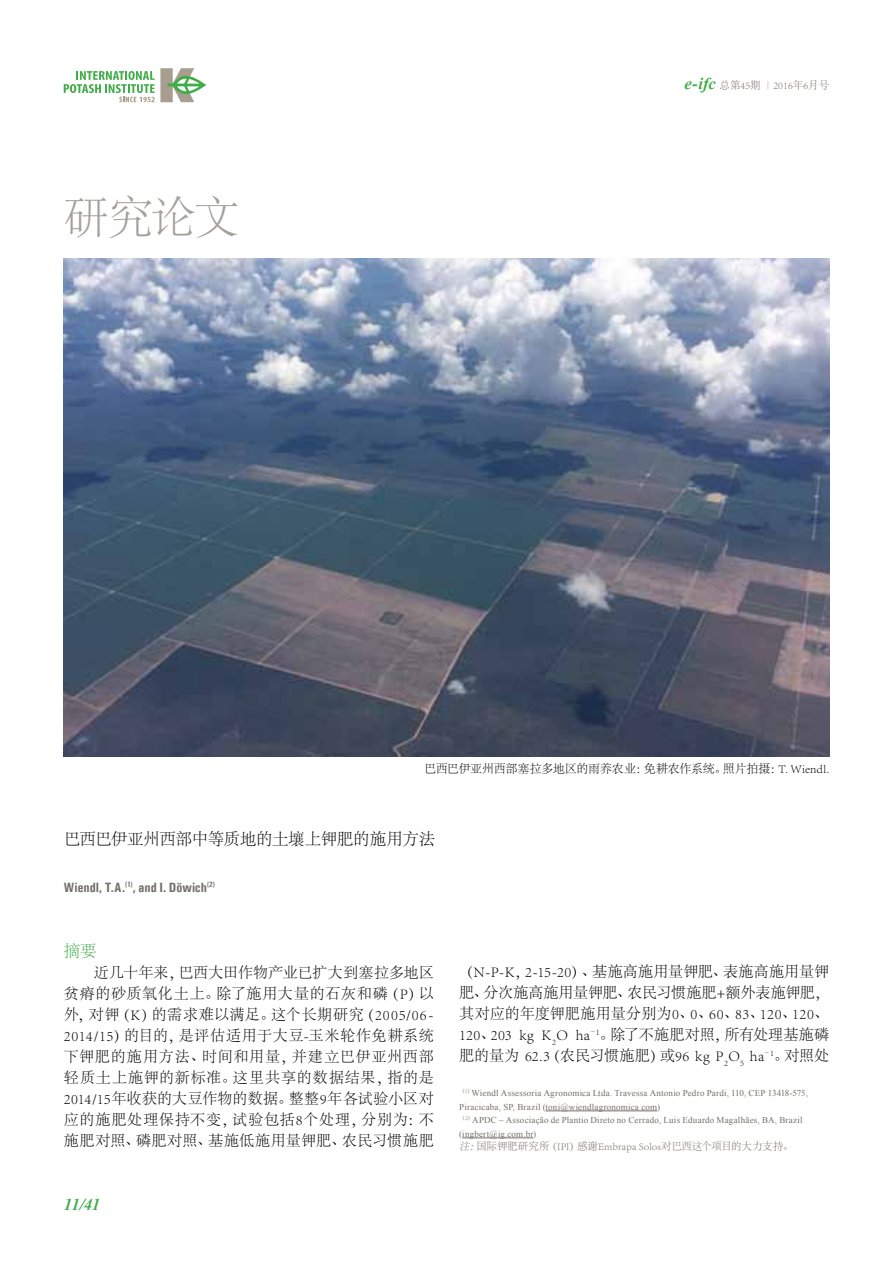
<style>
.page{position:relative;width:893px;height:1263px;background:#fff}
.page>*{position:absolute;margin:0;border:0;box-sizing:border-box;transform-origin:0 0}
.t1{font:300 45px "Adobe Song Std";color:#a4a09a}
.t2{font:300 16.5px "Adobe Song Std";letter-spacing:-.025em;color:#000}
.t3{font:italic 700 16.5px "Times New Roman";color:#41ad49}
.t4{font:300 16.5px "Adobe Song Std";color:#41ad49}
.t5{font:300 15px/21px "Adobe Song Std";letter-spacing:.025em;color:#000;text-align:justify}
.t6{font:700 condensed 13.5px "Univers";letter-spacing:.005em;color:#746f68}
.t7{font:300 12px "Adobe Song Std";letter-spacing:-.015em;color:#000}
.t8{font:300 10.5px "Adobe Song Std";color:#746f68}
.t9{font:9px/13.5px "Times New Roman";letter-spacing:.02em;color:#746f68}
.s1{font-family:"Times New Roman";font-weight:700;font-style:italic;font-size:16.5px;color:#41ad49}
.s2{font-style:italic}
</style>
<div class="page">
<svg style="left:64px;top:68px;width:142px;height:34px"></svg>
<img style="left:64px;top:259px;width:765px;height:497px">
<hr style="left:546px;top:1110px;width:111px;height:1px;background:#746f68">
<hr style="left:462px;top:1137px;width:71px;height:1px;background:#746f68">
<h1 class="t1" style="left:64px;top:193px;width:177px">研究论文</h1>
<p class="t8" style="left:684px;top:80px;width:146px"><span class="s1">e-ifc</span> 总第45期 ∣2016年6月号</p>
<p class="t7" style="left:424px;top:762px;width:407px">巴西巴伊亚州西部塞拉多地区的雨养农业：免耕农作系统。照片拍摄：T. Wiendl.</p>
<p class="t2" style="left:64px;top:830px;width:373px">巴西巴伊亚州西部中等质地的土壤上钾肥的施用方法</p>
<p class="t6" style="left:64px;top:879px;width:153px">Wiendl, T.A.<sup>(1)</sup>, and I. Döwich<sup>(2)</sup></p>
<p class="t4" style="left:64px;top:941px;width:34px">摘要</p>
<p class="t5" style="left:64px;top:962px;width:371px;text-indent:30px">近几十年来，巴西大田作物产业已扩大到塞拉多地区贫瘠的砂质氧化土上。除了施用大量的石灰和磷（P）以外，对钾（K）的需求难以满足。这个长期研究（2005/06- 2014/15）的目的，是评估适用于大豆-玉米轮作免耕系统下钾肥的施用方法、时间和用量，并建立巴伊亚州西部轻质土上施钾的新标准。这里共享的数据结果，指的是2014/15年收获的大豆作物的数据。整整9年各试验小区对应的施肥处理保持不变，试验包括8个处理，分别为：不施肥对照、磷肥对照、基施低施用量钾肥、农民习惯施肥</p>
<p class="t5" style="left:459px;top:962px;width:371px">（N-P-K，2-15-20）、基施高施用量钾肥、表施高施用量钾肥、分次施高施用量钾肥、农民习惯施肥+额外表施钾肥，其对应的年度钾肥施用量分别为0、0、60、83、120、120、120、203 kg K<sub>2</sub>O ha<sup>–1</sup>。除了不施肥对照，所有处理基施磷肥的量为 62.3（农民习惯施肥）或96 kg P<sub>2</sub>O<sub>5</sub> ha<sup>–1</sup>。对照处</p>
<p class="t9" style="left:459px;top:1086px;width:350px"><sup>（1）</sup>Wiendl Assessoria Agronomica Ltda. Travessa Antonio Pedro Pardi, 110, CEP 13418-575, Piracicaba, SP, Brazil (toni@wiendlagronomica.com)<br><sup>（2）</sup>APDC – Associação de Plantio Direto no Cerrado, Luis Eduardo Magalhães, BA, Brazil (ingbert@ig.com.br)</p>
<p class="t8" style="left:459px;top:1141px;width:336px"><span class="s2">注：</span>国际钾肥研究所（IPI）感谢Embrapa Solos对巴西这个项目的大力支持。</p>
<p class="t3" style="left:64px;top:1193px;width:38px">11/41</p>
</div>
